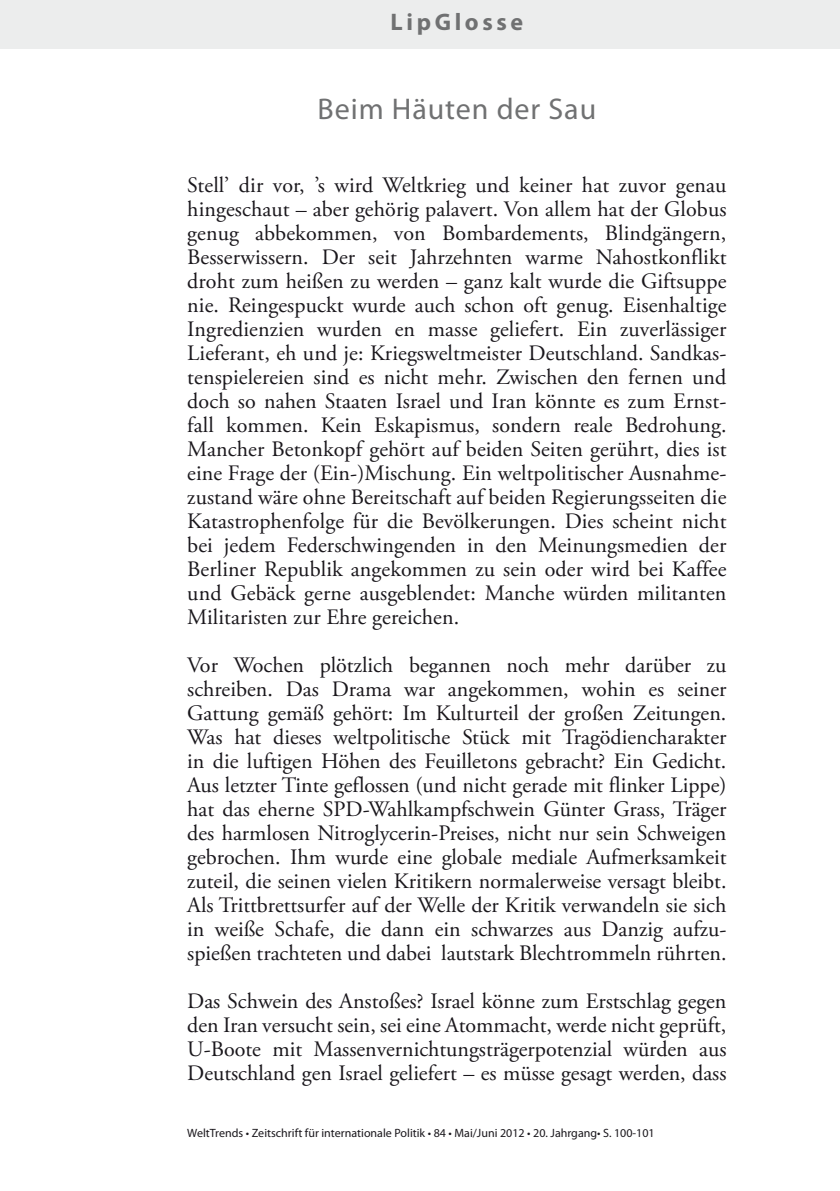
<style>
.page{position:relative;width:840px;height:1191px;background:#fff}
.page>*{position:absolute;margin:0;border:0;box-sizing:border-box;transform-origin:0 0}
.t1{font:30px "Myriad Pro";letter-spacing:.03em;color:#707172}
.t2{font:700 24px "Myriad Pro";letter-spacing:.15em;color:#707172}
.t3{font:22px/24px "Adobe Garamond Pro";color:#1a171c;text-align:justify}
.t4{font:12px "Myriad Pro";color:#1a171c}
</style>
<div class="page">
<div style="left:0;top:0;width:839px;height:49px;background:#eceded"></div>
<p class="t2" style="left:390px;top:7px;width:134px">LipGlosse</p>
<h1 class="t1" style="left:317px;top:90px;width:280px">Beim Häuten der Sau</h1>
<p class="t3" style="left:187px;top:174px;width:540px">Stell’ dir vor, ’s wird Weltkrieg und keiner hat zuvor genau hingeschaut – aber gehörig palavert. Von allem hat der Globus genug abbekommen, von Bombardements, Blindgängern, Besserwissern. Der seit Jahrzehnten warme Nahostkonflikt droht zum heißen zu werden – ganz kalt wurde die Giftsuppe nie. Reingespuckt wurde auch schon oft genug. Eisenhaltige Ingredienzien wurden en masse geliefert. Ein zuverlässiger Lieferant, eh und je: Kriegsweltmeister Deutschland. Sandkas&shy;tenspielereien sind es nicht mehr. Zwischen den fernen und doch so nahen Staaten Israel und Iran könnte es zum Ernst&shy;fall kommen. Kein Eskapismus, sondern reale Bedrohung.<br>Mancher Betonkopf gehört auf beiden Seiten gerührt, dies ist eine Frage der (Ein-)Mischung. Ein weltpolitischer Ausnahme&shy;zustand wäre ohne Bereitschaft auf beiden Regierungsseiten die Katastrophenfolge für die Bevölkerungen. Dies scheint nicht bei jedem Federschwingenden in den Meinungsmedien der Berliner Republik angekommen zu sein oder wird bei Kaffee und Gebäck gerne ausgeblendet: Manche würden militanten Militaristen zur Ehre gereichen.</p>
<p class="t3" style="left:187px;top:654px;width:540px">Vor Wochen plötzlich begannen noch mehr darüber zu schreiben. Das Drama war angekommen, wohin es seiner Gattung gemäß gehört: Im Kulturteil der großen Zeitungen.<br>Was hat dieses weltpolitische Stück mit Tragödiencharakter in die luftigen Höhen des Feuilletons gebracht? Ein Gedicht.<br>Aus letzter Tinte geflossen (und nicht gerade mit flinker Lippe) hat das eherne SPD-Wahlkampfschwein Günter Grass, Träger des harmlosen Nitroglycerin-Preises, nicht nur sein Schweigen gebrochen. Ihm wurde eine globale mediale Aufmerksamkeit zuteil, die seinen vielen Kritikern normalerweise versagt bleibt.<br>Als Trittbrettsurfer auf der Welle der Kritik verwandeln sie sich in weiße Schafe, die dann ein schwarzes aus Danzig aufzu&shy;spießen trachteten und dabei lautstark Blechtrommeln rührten.</p>
<p class="t3" style="left:187px;top:990px;width:540px">Das Schwein des Anstoßes? Israel könne zum Erstschlag gegen den Iran versucht sein, sei eine Atommacht, werde nicht geprüft, U-Boote mit Massenvernichtungsträgerpotenzial würden aus Deutschland gen Israel geliefert – es müsse gesagt werden, dass</p>
<p class="t4" style="left:187px;top:1126px;width:468px">WeltTrends • Zeitschrift für internationale Politik • 84 • Mai/Juni 2012 • 20. Jahrgang• S. 100-101</p>
</div>
